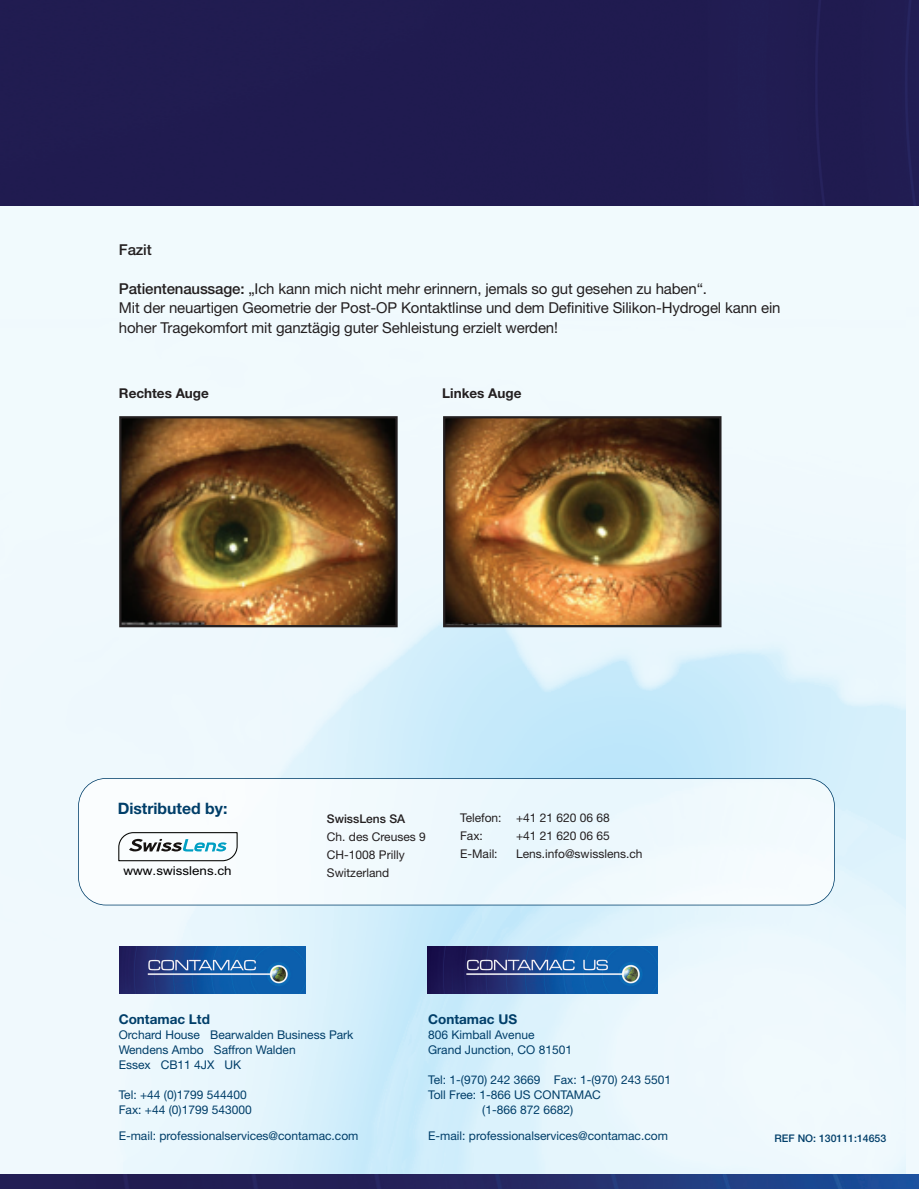
<style>
.page{position:relative;width:919px;height:1189px;background:#fff}
.page>*{position:absolute;margin:0;border:0;box-sizing:border-box;transform-origin:0 0}
.t1{font:700 15.75px "Helvetica Neue";color:#003e69}
.t2{font:15px/19.5px "Helvetica Neue";letter-spacing:-.01em;color:#231f20}
.t3{font:500 15px "Helvetica Neue";letter-spacing:-.01em;color:#231f20}
.t4{font:700 13.5px "Helvetica Neue";color:#003e69}
.t5{font:700 13.5px "Helvetica Neue";color:#231f20}
.t6{font:12.3px "Arial";color:#000001;scale:1.09 1}
.t7{font:12px/15px "Helvetica Neue";color:#003e69}
.t8{font:12px/18px "Helvetica Neue";color:#231f20}
.t9{font:500 12px "Helvetica Neue";color:#231f20}
.t10{font:500 10.5px "Helvetica Neue";color:#003e69}
.s1{font-weight:500}
</style>
<div class="page">
<img style="left:0;top:206px;width:906px;height:969px">
<div style="left:906px;top:206px;width:12px;height:969px;background:#f0f9fd"></div>
<div style="left:0;top:0;width:918px;height:206px;background:#201b50"></div>
<img style="left:0;top:1175px;width:918px;height:14px">
<img style="left:120px;top:947px;width:186px;height:46px">
<img style="left:427px;top:947px;width:230px;height:46px">
<img style="left:122px;top:419px;width:272px;height:205px">
<div style="left:119px;top:416px;width:278px;height:211px;border:2px solid #231f20"></div>
<img style="left:446px;top:419px;width:272px;height:205px">
<div style="left:443px;top:416px;width:278px;height:211px;border:2px solid #231f20"></div>
<img style="left:79px;top:779px;width:754px;height:125px">
<div style="left:78px;top:778px;width:756px;height:127px;border:2px solid #003e69;border-radius:28px"></div>
<svg style="left:118px;top:832px;width:119px;height:30px"></svg>
<p class="t3" style="left:119px;top:244px;width:34px">Fazit</p>
<p class="t2" style="left:119px;top:280px;width:663px"><span class="s1">Patientenaussage:</span> „Ich kann mich nicht mehr erinnern, jemals so gut gesehen zu haben“.<br>Mit der neuartigen Geometrie der Post-OP Kontaktlinse und dem Definitive Silikon-Hydrogel kann ein hoher Tragekomfort mit ganztägig guter Sehleistung erzielt werden!</p>
<p class="t5" style="left:119px;top:388px;width:92px">Rechtes Auge</p>
<p class="t5" style="left:442px;top:388px;width:81px">Linkes Auge</p>
<h1 class="t1" style="left:118px;top:802px;width:111px">Distributed by:</h1>
<p class="t6" style="left:123px;top:864px;width:101px">www.swisslens.ch</p>
<p class="t9" style="left:327px;top:814px;width:80px">SwissLens SA</p>
<p class="t8" style="left:327px;top:828px;width:100px">Ch. des Creuses 9<br>CH-1008 Prilly<br>Switzerland</p>
<p class="t8" style="left:460px;top:810px;width:151px">Telefon: +41 21 620 06 68<br>Fax:</p>
<p class="t8" style="left:516px;top:828px;width:95px">+41 21 620 06 65</p>
<p class="t8" style="left:460px;top:846px;width:39px">E-Mail:</p>
<p class="t8" style="left:516px;top:846px;width:128px">Lens.info@swisslens.ch</p>
<p class="t4" style="left:119px;top:1014px;width:93px">Contamac Ltd</p>
<p class="t7" style="left:119px;top:1027px;width:236px">Orchard House Bearwalden Business Park<br>Wendens Ambo Saffron Walden<br>Essex CB11 4JX UK</p>
<p class="t7" style="left:119px;top:1087px;width:135px">Tel: +44 (0)1799 544400<br>Fax: +44 (0)1799 543000</p>
<p class="t7" style="left:119px;top:1128px;width:241px">E-mail: professionalservices@contamac.com</p>
<p class="t4" style="left:428px;top:1015px;width:91px">Contamac US</p>
<p class="t7" style="left:428px;top:1028px;width:145px">806 Kimball Avenue<br>Grand Junction, CO 81501</p>
<p class="t7" style="left:428px;top:1073px;width:244px">Tel: 1-(970) 242 3669 Fax: 1-(970) 243 5501</p>
<p class="t7" style="left:428px;top:1088px;width:174px">Toll Free: 1-866 US CONTAMAC</p>
<p class="t7" style="left:482px;top:1103px;width:92px">(1-866 872 6682)</p>
<p class="t7" style="left:428px;top:1128px;width:241px">E-mail: professionalservices@contamac.com</p>
<p class="t10" style="left:774px;top:1134px;width:113px">REF NO: 130111:14653</p>
</div>
